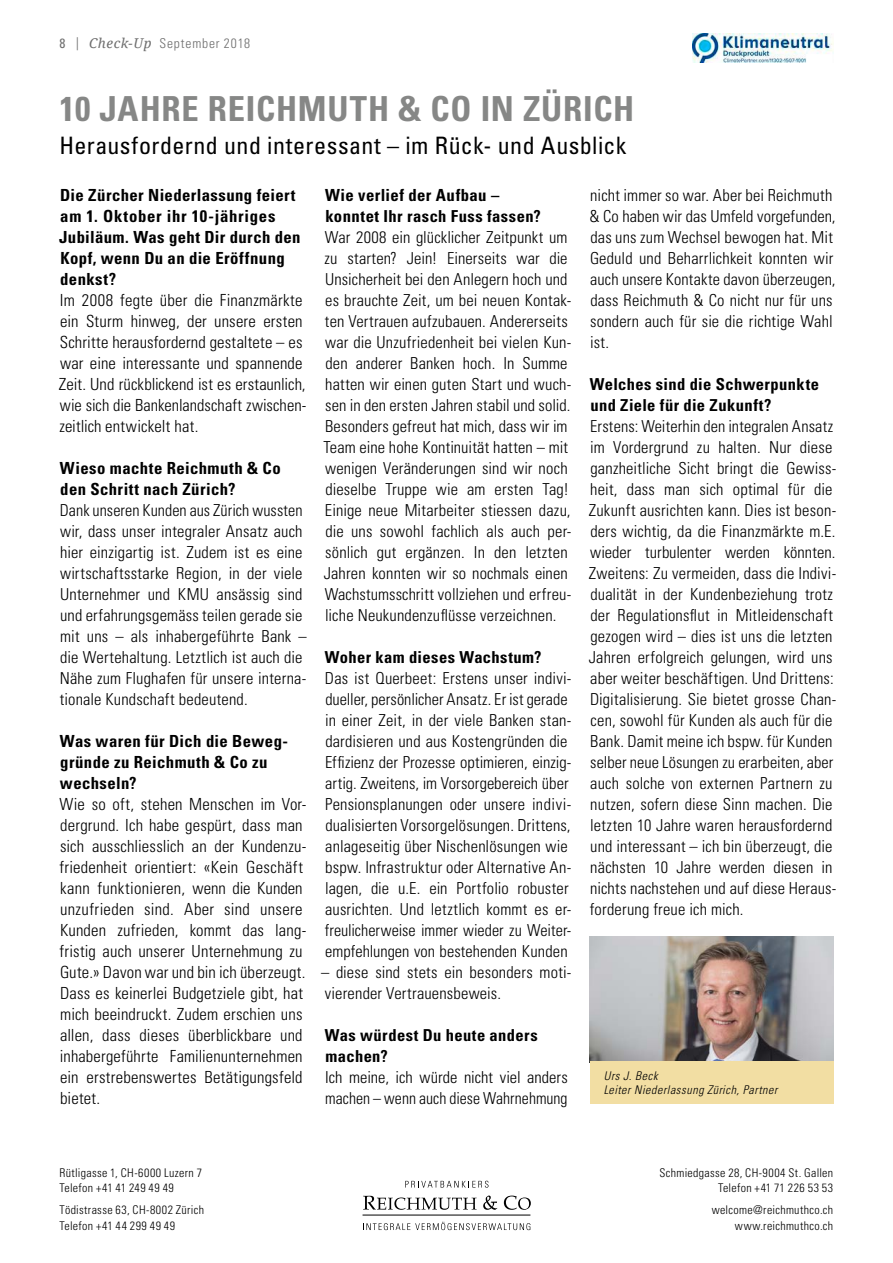
<style>
.page{position:relative;width:893px;height:1263px;background:#fff}
.page>*{position:absolute;margin:0;border:0;box-sizing:border-box;transform-origin:0 0}
.t1{font:700 condensed 34.5px "Univers LT Std";letter-spacing:.025em;color:#868786}
.t2{font:condensed 24px "Univers LT Std";letter-spacing:.02em;color:#000}
.t3{font:300 condensed 16.65px/21px "Univers LT Std";letter-spacing:.01em;color:#000}
.t4{font:700 condensed 16.65px/21px "Univers LT Std";letter-spacing:.025em;color:#000}
.t5{font:300 condensed 16.5px/21px "Univers LT Std";letter-spacing:.01em;color:#000}
.t6{font:700 condensed 16.5px/21px "Univers LT Std";letter-spacing:.025em;color:#000}
.t7{font:300 condensed 13.5px "Univers LT Std";letter-spacing:.06em;color:#6e6e6e}
.t8{font:300 condensed 12px/15.8px "Univers LT Std";letter-spacing:.025em;color:#000;text-align:right}
.t9{font:italic 300 condensed 12px/14.4px "Univers LT Std";letter-spacing:.05em;color:#000}
.s1{font-weight:400}
.s2{font-family:"Centennial LT Std";font-weight:400;font-stretch:normal;font-size:13.05px}
.s3{font-family:"Noto Serif";font-weight:400;font-style:italic;font-stretch:normal}
.s4{font-weight:700;font-size:16.65px}
.s5{font-weight:700}
</style>
<div class="page">
<svg style="left:363px;top:1196px;width:114px;height:14px"></svg>
<svg style="left:483px;top:1195px;width:14px;height:15px"></svg>
<svg style="left:504px;top:1195px;width:27px;height:15px"></svg>
<svg style="left:405px;top:1181px;width:83px;height:7px"></svg>
<svg style="left:363px;top:1222px;width:167px;height:8px"></svg>
<hr style="left:363px;top:1215px;width:167px;height:1px;background:#000">
<img style="left:590px;top:936px;width:243px;height:126px">
<div style="left:590px;top:1062px;width:243px;height:42px;background:#f2dea3"></div>
<img style="left:693px;top:33px;width:140px;height:30px">
<p class="t7" style="left:60px;top:36px;width:192px"><span class="s1">8</span> <span class="s2">|</span> <span class="s3">Check-Up</span> September 2018</p>
<h1 class="t1" style="left:60px;top:88px;width:576px">10 JAHRE REICHMUTH &amp; CO IN ZÜRICH</h1>
<h2 class="t2" style="left:60px;top:130px;width:568px">Herausfordernd und interessant – im Rück- und Ausblick</h2>
<p class="t4" style="left:325px;top:185px;width:176px">Wie verlief der Aufbau –</p>
<p class="t5" style="left:323px;top:206px;width:250px"><span class="s4">konntet</span> <span class="s5">Ihr rasch Fuss fassen?<br></span>War 2008 ein glücklicher Zeitpunkt um zu starten? Jein! Einerseits war die Unsicherheit bei den Anlegern hoch und es brauchte Zeit, um bei neuen Kontak&shy;ten Vertrauen aufzubauen. Andererseits war die Unzufriedenheit bei vielen Kun&shy;den anderer Banken hoch. In Summe hatten wir einen guten Start und wuch&shy;sen in den ersten Jahren stabil und solid.<br>Besonders gefreut hat mich, dass wir im Team eine hohe Kontinuität hatten – mit wenigen Veränderungen sind wir noch dieselbe Truppe wie am ersten Tag!<br>Einige neue Mitarbeiter stiessen dazu, die uns sowohl fachlich als auch per&shy;sönlich gut ergänzen. In den letzten Jahren konnten wir so nochmals einen Wachstumsschritt vollziehen und erfreu&shy;liche Neukundenzuflüsse verzeichnen.</p>
<p class="t6" style="left:325px;top:647px;width:218px">Woher kam dieses Wachstum?</p>
<p class="t5" style="left:325px;top:668px;width:248px">Das ist Querbeet: Erstens unser indivi&shy;dueller, persönlicher Ansatz. Er ist gerade in einer Zeit, in der viele Banken stan&shy;dardisieren und aus Kostengründen die Effizienz der Prozesse optimieren, einzig&shy;artig. Zweitens, im Vorsorgebereich über Pensionsplanungen oder unsere indivi&shy;dualisierten Vorsorgelösungen. Drittens, anlageseitig über Nischenlösungen wie bspw. Infrastruktur oder Alternative An&shy;lagen, die u.E. ein Portfolio robuster ausrichten. Und letztlich kommt es er&shy;freulicherweise immer wieder zu Weiter&shy;empfehlungen von bestehenden Kunden</p>
<p class="t5" style="left:321px;top:962px;width:252px">– diese sind stets ein besonders moti&shy;vierender Vertrauensbeweis.</p>
<p class="t6" style="left:325px;top:1025px;width:214px">Was würdest Du heute anders machen?</p>
<p class="t5" style="left:325px;top:1067px;width:244px">Ich meine, ich würde nicht viel anders machen – wenn auch diese Wahrnehmung</p>
<p class="t9" style="left:604px;top:1069px;width:175px">Urs J. Beck<br>Leiter Niederlassung Zürich, Partner</p>
<p class="t4" style="left:59px;top:185px;width:243px">Die Zürcher Niederlassung feiert am 1. Oktober ihr 10-jähriges<br>Jubiläum. Was geht Dir durch den<br>Kopf, wenn Du an die Eröffnung denkst?</p>
<p class="t3" style="left:59px;top:290px;width:249px">Im 2008 fegte über die Finanzmärkte ein Sturm hinweg, der unsere ersten Schritte herausfordernd gestaltete – es war eine interessante und spannende Zeit. Und rückblickend ist es erstaunlich, wie sich die Bankenlandschaft zwischen&shy;zeitlich entwickelt hat.</p>
<p class="t4" style="left:60px;top:458px;width:222px">Wieso machte Reichmuth &amp; Co den Schritt nach Zürich?</p>
<p class="t5" style="left:60px;top:500px;width:249px">Dank unseren Kunden aus Zürich wussten wir, dass unser integraler Ansatz auch hier einzigartig ist. Zudem ist es eine wirtschaftsstarke Region, in der viele Unternehmer und KMU ansässig sind und erfahrungsgemäss teilen gerade sie mit uns – als inhabergeführte Bank – die Wertehaltung. Letztlich ist auch die Nähe zum Flughafen für unsere interna&shy;tionale Kundschaft bedeutend.</p>
<p class="t4" style="left:60px;top:731px;width:230px">Was waren für Dich die Beweg&shy;gründe zu Reichmuth &amp; Co zu wechseln?</p>
<p class="t3" style="left:60px;top:794px;width:248px">Wie so oft, stehen Menschen im Vor&shy;dergrund. Ich habe gespürt, dass man sich ausschliesslich an der Kundenzu&shy;friedenheit orientiert: «Kein Geschäft kann funktionieren, wenn die Kunden unzufrieden sind. Aber sind unsere Kunden zufrieden, kommt das lang&shy;fristig auch unserer Unternehmung zu Gute.» Davon war und bin ich überzeugt.<br>Dass es keinerlei Budgetziele gibt, hat mich beeindruckt. Zudem erschien uns allen, dass dieses überblickbare und inhabergeführte Familienunternehmen ein erstrebenswertes Betätigungsfeld bietet.</p>
<p class="t5" style="left:589px;top:185px;width:248px">nicht immer so war. Aber bei Reichmuth &amp; Co haben wir das Umfeld vorgefunden, das uns zum Wechsel bewogen hat. Mit Geduld und Beharrlichkeit konnten wir auch unsere Kontakte davon überzeugen, dass Reichmuth &amp; Co nicht nur für uns sondern auch für sie die richtige Wahl ist.</p>
<p class="t6" style="left:590px;top:374px;width:231px">Welches sind die Schwerpunkte und Ziele für die Zukunft?</p>
<p class="t5" style="left:589px;top:416px;width:249px">Erstens: Weiterhin den integralen Ansatz im Vordergrund zu halten. Nur diese ganzheitliche Sicht bringt die Gewiss&shy;heit, dass man sich optimal für die Zukunft ausrichten kann. Dies ist beson&shy;ders wichtig, da die Finanzmärkte m.E. wieder turbulenter werden könnten.<br>Zweitens: Zu vermeiden, dass die Indivi&shy;dualität in der Kundenbeziehung trotz der Regulationsflut in Mitleidenschaft gezogen wird – dies ist uns die letzten Jahren erfolgreich gelungen, wird uns aber weiter beschäftigen. Und Drittens:<br>Digitalisierung. Sie bietet grosse Chan&shy;cen, sowohl für Kunden als auch für die Bank. Damit meine ich bspw. für Kunden selber neue Lösungen zu erarbeiten, aber auch solche von externen Partnern zu nutzen, sofern diese Sinn machen. Die letzten 10 Jahre waren herausfordernd und interessant – ich bin überzeugt, die nächsten 10 Jahre werden diesen in nichts nachstehen und auf diese Heraus&shy;forderung freue ich mich.</p>
<p class="t8" style="left:60px;top:1164px;width:144px;text-align:left">Rütligasse 1, CH-6000 Luzern 7<br>Telefon +41 41 249 49 49</p>
<p class="t8" style="left:60px;top:1202px;width:146px;text-align:left">Tödistrasse 63, CH-8002 Zürich<br>Telefon +41 44 299 49 49</p>
<p class="t8" style="left:659px;top:1164px;width:175px">Schmiedgasse 28, CH-9004 St. Gallen<br>Telefon +41 71 226 53 53</p>
<p class="t8" style="left:712px;top:1202px;width:123px">welcome@reichmuthco.ch www.reichmuthco.ch</p>
</div>
